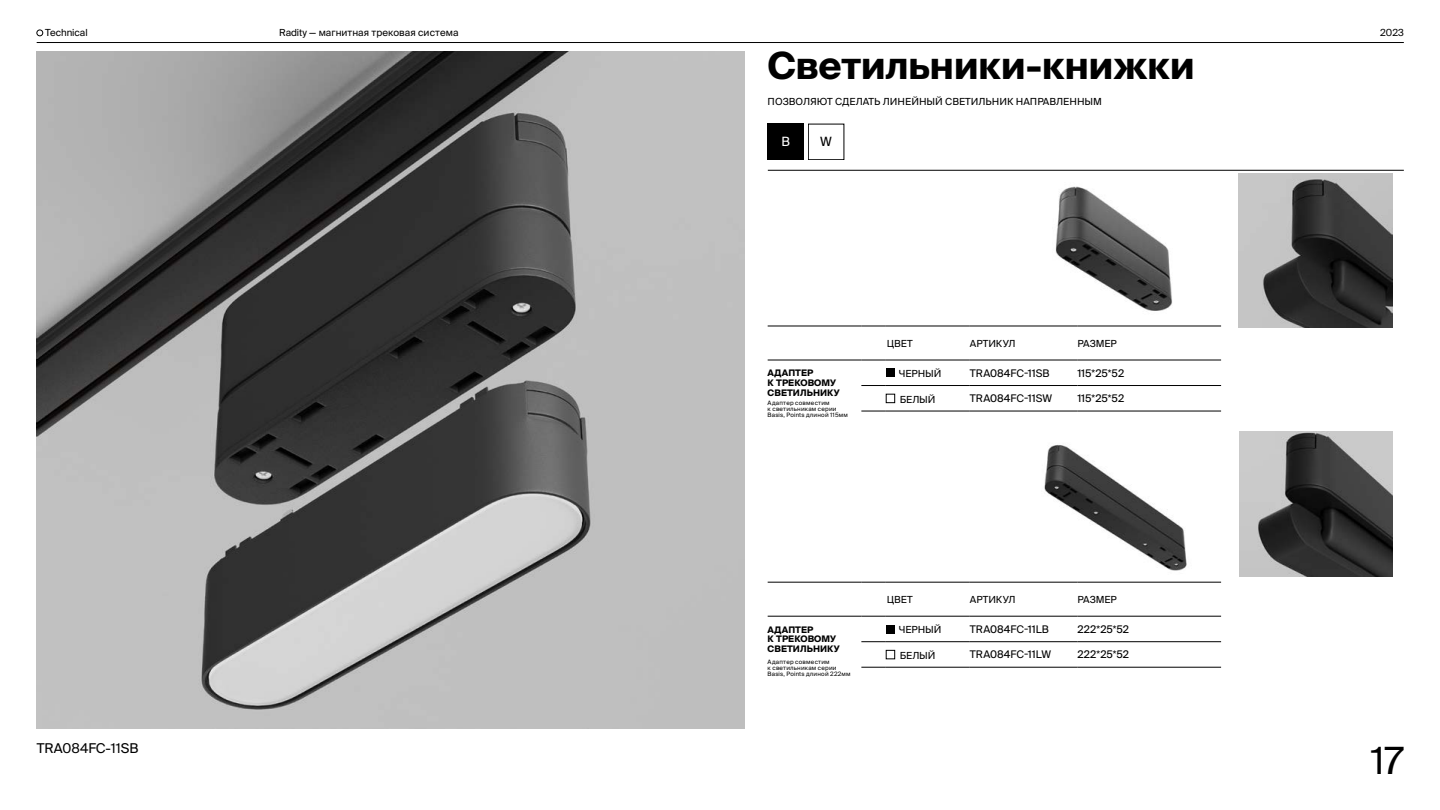
<style>
.page{position:relative;width:1440px;height:810px;background:#fff}
.page>*{position:absolute;margin:0;border:0;box-sizing:border-box;transform-origin:0 0}
.t1{font:700 37.5px "Suisse Intl";letter-spacing:-.015em;color:#000}
.t2{font:37.5px "Suisse Intl";color:#000}
.t3{font:13.5px "Suisse Intl";color:#000}
.t4{font:12.75px "Suisse Intl";color:#fff}
.t5{font:12.75px "Suisse Intl";color:#000}
.t6{font:10.5px "Suisse Intl";letter-spacing:-.005em;color:#000}
.t7{font:9.75px "Suisse Intl";color:#000}
.t8{font:700 9px/9.8px "Suisse Intl";letter-spacing:.005em;color:#000}
.t9{font:6px/6px "Suisse Intl";letter-spacing:.03em;color:#000}
</style>
<div class="page">
<hr style="left:37px;top:42px;width:1367px;height:1px;background:#000">
<svg style="left:37px;top:30px;width:6px;height:6px"></svg>
<hr style="left:768px;top:170px;width:636px;height:1px;background:#000">
<div style="left:768px;top:124px;width:36px;height:36px;background:#000"></div>
<div style="left:808px;top:124px;width:36px;height:36px;border:1px solid #000"></div>
<img style="left:37px;top:51px;width:707px;height:678px">
<hr style="left:768px;top:326px;width:93px;height:1px;background:#000">
<hr style="left:768px;top:360px;width:93px;height:1px;background:#000">
<svg style="left:861px;top:326px;width:25px;height:1px"></svg>
<hr style="left:886px;top:326px;width:84px;height:1px;background:#000">
<hr style="left:970px;top:326px;width:107px;height:1px;background:#000">
<hr style="left:1077px;top:326px;width:144px;height:1px;background:#000">
<svg style="left:861px;top:360px;width:25px;height:1px"></svg>
<hr style="left:886px;top:360px;width:84px;height:1px;background:#000">
<hr style="left:970px;top:360px;width:107px;height:1px;background:#000">
<svg style="left:861px;top:385px;width:25px;height:1px"></svg>
<hr style="left:886px;top:385px;width:84px;height:1px;background:#000">
<hr style="left:970px;top:385px;width:107px;height:1px;background:#000">
<svg style="left:861px;top:411px;width:25px;height:1px"></svg>
<hr style="left:886px;top:411px;width:84px;height:1px;background:#000">
<hr style="left:970px;top:411px;width:107px;height:1px;background:#000">
<hr style="left:1077px;top:360px;width:144px;height:1px;background:#000">
<hr style="left:1077px;top:385px;width:144px;height:1px;background:#000">
<hr style="left:1077px;top:411px;width:144px;height:1px;background:#000">
<div style="left:886px;top:369px;width:8px;height:8px;background:#000"></div>
<div style="left:886px;top:394px;width:9px;height:9px;border:1px solid #000"></div>
<hr style="left:768px;top:582px;width:93px;height:1px;background:#000">
<hr style="left:768px;top:616px;width:93px;height:1px;background:#000">
<svg style="left:861px;top:582px;width:25px;height:1px"></svg>
<hr style="left:886px;top:582px;width:84px;height:1px;background:#000">
<hr style="left:970px;top:582px;width:107px;height:1px;background:#000">
<hr style="left:1077px;top:582px;width:144px;height:1px;background:#000">
<svg style="left:861px;top:616px;width:25px;height:1px"></svg>
<hr style="left:886px;top:616px;width:84px;height:1px;background:#000">
<hr style="left:970px;top:616px;width:107px;height:1px;background:#000">
<svg style="left:861px;top:642px;width:25px;height:1px"></svg>
<hr style="left:886px;top:642px;width:84px;height:1px;background:#000">
<hr style="left:970px;top:642px;width:107px;height:1px;background:#000">
<svg style="left:861px;top:667px;width:25px;height:1px"></svg>
<hr style="left:886px;top:667px;width:84px;height:1px;background:#000">
<hr style="left:970px;top:667px;width:107px;height:1px;background:#000">
<hr style="left:1077px;top:616px;width:144px;height:1px;background:#000">
<hr style="left:1077px;top:642px;width:144px;height:1px;background:#000">
<hr style="left:1077px;top:667px;width:144px;height:1px;background:#000">
<div style="left:886px;top:625px;width:8px;height:8px;background:#000"></div>
<div style="left:886px;top:650px;width:9px;height:9px;border:1px solid #000"></div>
<img style="left:1239px;top:173px;width:154px;height:154px">
<img style="left:1055px;top:186px;width:117px;height:125px">
<img style="left:1240px;top:432px;width:153px;height:144px">
<img style="left:1044px;top:444px;width:143px;height:127px">
<p class="t7" style="left:45px;top:27px;width:44px">Technical</p>
<p class="t7" style="left:279px;top:27px;width:181px">Radity — магнитная трековая система</p>
<p class="t7" style="left:1380px;top:27px;width:25px">2023</p>
<h1 class="t1" style="left:768px;top:44px;width:429px">Светильники-книжки</h1>
<p class="t7" style="left:768px;top:96px;width:336px">ПОЗВОЛЯЮТ СДЕЛАТЬ ЛИНЕЙНЫЙ СВЕТИЛЬНИК НАПРАВЛЕННЫМ</p>
<h3 class="t4" style="left:782px;top:133px;width:10px">B</h3>
<h3 class="t5" style="left:820px;top:133px;width:13px">W</h3>
<p class="t7" style="left:887px;top:338px;width:27px">ЦВЕТ</p>
<p class="t7" style="left:970px;top:338px;width:47px">АРТИКУЛ</p>
<p class="t7" style="left:1077px;top:338px;width:41px">РАЗМЕР</p>
<p class="t8" style="left:768px;top:368px;width:73px">АДАПТЕР<br>К ТРЕКОВОМУ<br>СВЕТИЛЬНИКУ</p>
<p class="t7" style="left:899px;top:368px;width:44px">ЧЕРНЫЙ</p>
<p class="t6" style="left:970px;top:367px;width:81px">TRA084FC-11SB</p>
<p class="t6" style="left:1077px;top:367px;width:48px">115*25*52</p>
<p class="t7" style="left:900px;top:394px;width:37px">БЕЛЫЙ</p>
<p class="t6" style="left:970px;top:392px;width:84px">TRA084FC-11SW</p>
<p class="t6" style="left:1077px;top:392px;width:48px">115*25*52</p>
<p class="t9" style="left:768px;top:400px;width:82px">Адаптер совместим<br>к светильникам серии<br>Basis, Points длиной 115мм</p>
<p class="t7" style="left:887px;top:594px;width:27px">ЦВЕТ</p>
<p class="t7" style="left:970px;top:594px;width:47px">АРТИКУЛ</p>
<p class="t7" style="left:1077px;top:594px;width:41px">РАЗМЕР</p>
<h2 class="t3" style="left:37px;top:740px;width:103px">TRA084FC-11SB</h2>
<p class="t8" style="left:768px;top:625px;width:73px">АДАПТЕР<br>К ТРЕКОВОМУ<br>СВЕТИЛЬНИКУ</p>
<p class="t7" style="left:899px;top:624px;width:44px">ЧЕРНЫЙ</p>
<p class="t6" style="left:970px;top:623px;width:81px">TRA084FC-11LB</p>
<p class="t6" style="left:1077px;top:623px;width:53px">222*25*52</p>
<p class="t7" style="left:900px;top:650px;width:37px">БЕЛЫЙ</p>
<p class="t6" style="left:970px;top:649px;width:83px">TRA084FC-11LW</p>
<p class="t6" style="left:1077px;top:649px;width:53px">222*25*52</p>
<p class="t9" style="left:768px;top:658px;width:85px">Адаптер совместим<br>к светильникам серии<br>Basis, Points длиной 222мм</p>
<h1 class="t2" style="left:1371px;top:739px;width:35px">17</h1>
</div>
